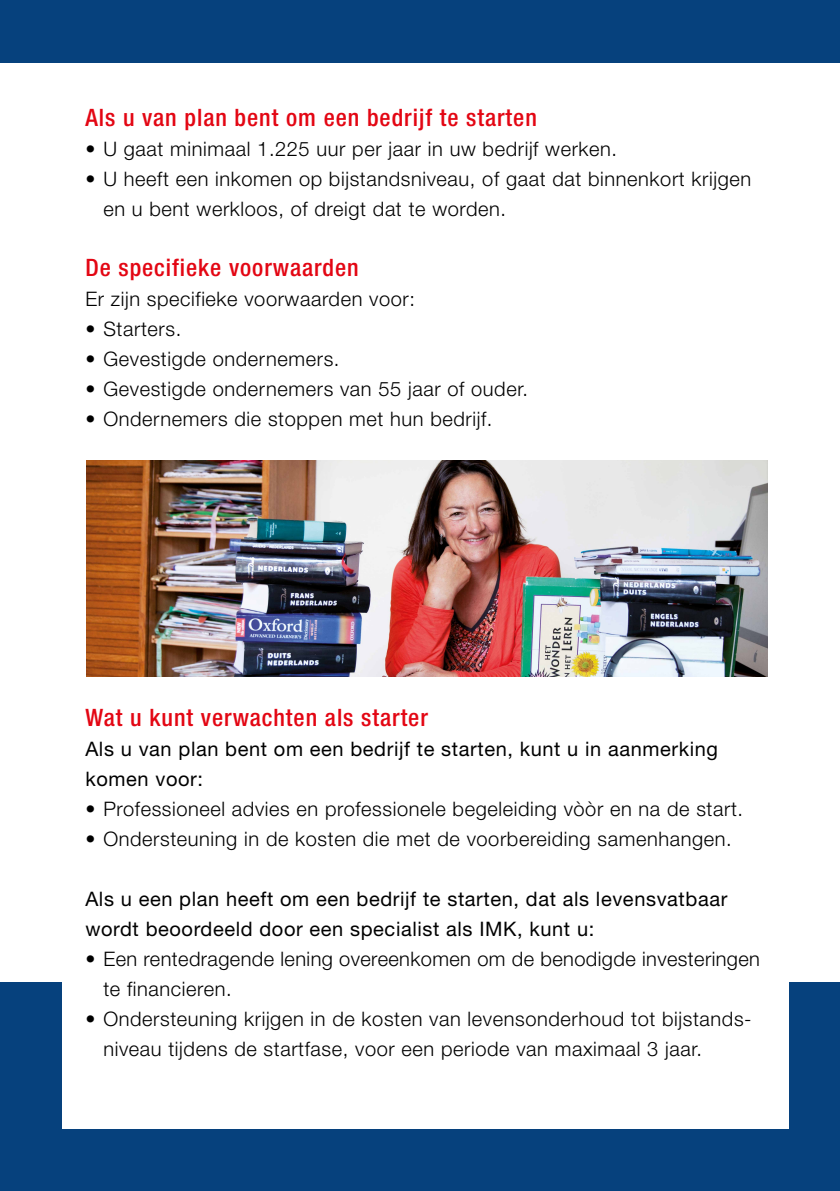
<style>
.page{position:relative;width:840px;height:1191px;background:#fff}
.page>*{position:absolute;margin:0;border:0;box-sizing:border-box;transform-origin:0 0}
.t1{font:500 condensed 24px "Helvetica Neue";letter-spacing:.04em;color:#e30613}
.t2{font:300 20px/30px "Helvetica Neue";letter-spacing:.03em;color:#000}
.t3{font:20px/30px "Helvetica Neue";letter-spacing:.03em;color:#000}
</style>
<div class="page">
<div style="left:0;top:982px;width:839px;height:209px;background:#06417d"></div>
<div style="left:63px;top:953px;width:725px;height:176px;background:#fff"></div>
<div style="left:0;top:0;width:839px;height:62px;background:#06417d"></div>
<img style="left:86px;top:460px;width:681px;height:216px">
<p class="t1" style="left:85px;top:103px;width:453px">Als u van plan bent om een bedrijf te starten</p>
<p class="t2" style="left:85px;top:133px;width:533px">• U gaat minimaal 1.225 uur per jaar in uw bedrijf werken.</p>
<p class="t2" style="left:103px;top:163px;width:649px;text-indent:-18px">• U heeft een inkomen op bijstandsniveau, of gaat dat binnenkort krijgen en u bent werkloos, of dreigt dat te worden.</p>
<p class="t1" style="left:85px;top:253px;width:275px">De specifieke voorwaarden</p>
<p class="t2" style="left:85px;top:283px;width:331px">Er zijn specifieke voorwaarden voor:</p>
<p class="t2" style="left:85px;top:313px;width:97px">• Starters.</p>
<p class="t2" style="left:85px;top:343px;width:255px">• Gevestigde ondernemers.</p>
<p class="t2" style="left:85px;top:373px;width:444px">• Gevestigde ondernemers van 55 jaar of ouder.</p>
<p class="t2" style="left:85px;top:403px;width:408px">• Ondernemers die stoppen met hun bedrijf.</p>
<p class="t1" style="left:85px;top:703px;width:344px">Wat u kunt verwachten als starter</p>
<p class="t3" style="left:85px;top:733px;width:634px">Als u van plan bent om een bedrijf te starten, kunt u in aanmerking komen voor:</p>
<p class="t2" style="left:85px;top:793px;width:659px">• Professioneel advies en professionele begeleiding vòòr en na de start.</p>
<p class="t2" style="left:85px;top:823px;width:647px">• Ondersteuning in de kosten die met de voorbereiding samenhangen.</p>
<p class="t3" style="left:85px;top:883px;width:643px">Als u een plan heeft om een bedrijf te starten, dat als levensvatbaar wordt beoordeeld door een specialist als IMK, kunt u:</p>
<p class="t2" style="left:103px;top:943px;width:657px;text-indent:-18px">• Een rentedragende lening overeenkomen om de benodigde investeringen te financieren.</p>
<p class="t2" style="left:103px;top:1003px;width:649px;text-indent:-18px">• Ondersteuning krijgen in de kosten van levensonderhoud tot bijstands&shy;niveau tijdens de startfase, voor een periode van maximaal 3 jaar.</p>
</div>
